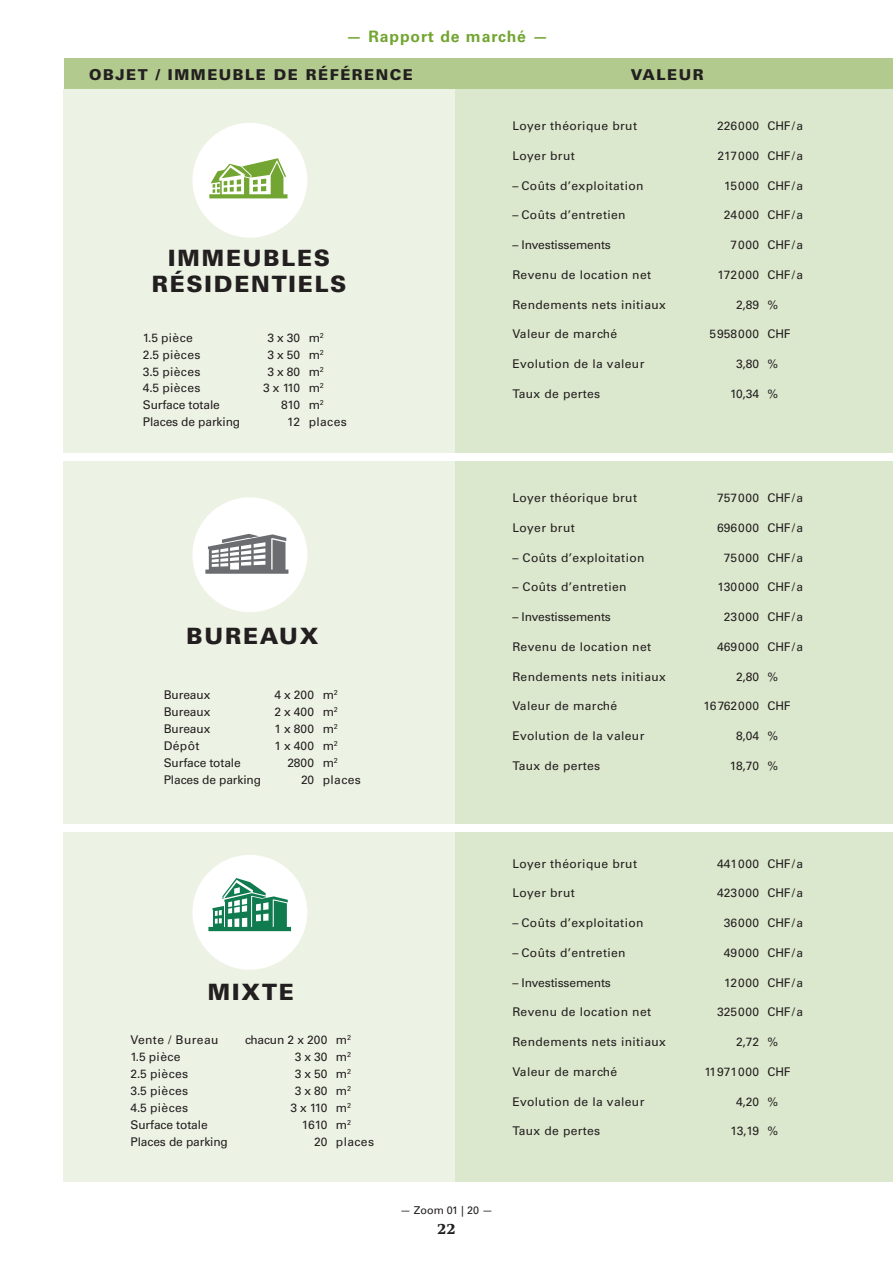
<style>
.page{position:relative;width:893px;height:1263px;background:#fff}
.page>*{position:absolute;margin:0;border:0;box-sizing:border-box;transform-origin:0 0}
.t1{font:900 22.5px/25.5px "Univers LT Std";letter-spacing:.08em;color:#231f20;text-align:center}
.t2{font:700 15.75px "Univers LT Std";letter-spacing:.06em;color:#73a532}
.t3{font:800 15.75px "Swift";color:#231f20}
.t4{font:900 15px "Univers LT Std";letter-spacing:.1em;color:#231f20}
.t5{font:12px "Univers LT Std";letter-spacing:.03em;color:#231f20}
.t6{font:12px "Univers LT Std";letter-spacing:-.01em;color:#231f20}
.t7{font:12px "Univers LT Std";letter-spacing:.01em;color:#231f20}
.t8{font:10.8px "Univers LT Std";color:#231f20}
</style>
<div class="page">
<div style="left:65px;top:58px;width:828px;height:31px;background:#b2ca8e"></div>
<div style="left:64px;top:89px;width:391px;height:1093px;background:#edf3e4"></div>
<div style="left:455px;top:89px;width:438px;height:1093px;background:#dce8cd"></div>
<div style="left:192px;top:123px;width:115px;height:115px;background:#fff;border-radius:50%"></div>
<svg style="left:209px;top:158px;width:78px;height:40px"></svg>
<div style="left:192px;top:497px;width:115px;height:115px;background:#fff;border-radius:50%"></div>
<svg style="left:205px;top:534px;width:83px;height:40px"></svg>
<div style="left:192px;top:855px;width:115px;height:115px;background:#fff;border-radius:50%"></div>
<svg style="left:208px;top:878px;width:83px;height:53px"></svg>
<div style="left:64px;top:454px;width:829px;height:7px;background:#fff"></div>
<div style="left:64px;top:824px;width:829px;height:7px;background:#fff"></div>
<h2 class="t2" style="left:346px;top:28px;width:203px">— Rapport de marché —</h2>
<p class="t4" style="left:89px;top:65px;width:325px">OBJET / IMMEUBLE DE RÉFÉRENCE</p>
<p class="t4" style="left:631px;top:65px;width:74px">VALEUR</p>
<h1 class="t1" style="left:152px;top:245px;width:196px">IMMEUBLES<br>RÉSIDENTIELS</h1>
<p class="t5" style="left:143px;top:330px;width:52px">1.5 pièce</p>
<p class="t5" style="left:267px;top:330px;width:58px">3 x 30 m<sup>2</sup></p>
<p class="t5" style="left:143px;top:347px;width:59px">2.5 pièces</p>
<p class="t5" style="left:267px;top:347px;width:58px">3 x 50 m<sup>2</sup></p>
<p class="t5" style="left:143px;top:364px;width:59px">3.5 pièces</p>
<p class="t5" style="left:267px;top:364px;width:58px">3 x 80 m<sup>2</sup></p>
<p class="t5" style="left:143px;top:381px;width:59px">4.5 pièces</p>
<p class="t5" style="left:263px;top:381px;width:62px">3 x 110 m<sup>2</sup></p>
<p class="t6" style="left:143px;top:398px;width:79px">Surface totale</p>
<p class="t5" style="left:281px;top:398px;width:44px">810 m<sup>2</sup></p>
<p class="t6" style="left:143px;top:415px;width:99px">Places de parking</p>
<p class="t5" style="left:287px;top:415px;width:61px">12 places</p>
<h1 class="t1" style="left:186px;top:623px;width:134px">BUREAUX</h1>
<p class="t6" style="left:164px;top:688px;width:48px">Bureaux</p>
<p class="t5" style="left:274px;top:688px;width:65px">4 x 200 m<sup>2</sup></p>
<p class="t6" style="left:164px;top:705px;width:48px">Bureaux</p>
<p class="t5" style="left:274px;top:705px;width:65px">2 x 400 m<sup>2</sup></p>
<p class="t6" style="left:164px;top:722px;width:48px">Bureaux</p>
<p class="t5" style="left:274px;top:722px;width:65px">1 x 800 m<sup>2</sup></p>
<p class="t5" style="left:164px;top:738px;width:37px">Dépôt</p>
<p class="t5" style="left:274px;top:738px;width:65px">1 x 400 m<sup>2</sup></p>
<p class="t6" style="left:164px;top:755px;width:79px">Surface totale</p>
<p class="t5" style="left:287px;top:755px;width:52px">2800 m<sup>2</sup></p>
<p class="t6" style="left:164px;top:772px;width:99px">Places de parking</p>
<p class="t5" style="left:301px;top:772px;width:61px">20 places</p>
<p class="t5" style="left:512px;top:119px;width:126px">Loyer théorique brut</p>
<p class="t6" style="left:717px;top:119px;width:87px">226000 CHF/a</p>
<p class="t5" style="left:512px;top:148px;width:64px">Loyer brut</p>
<p class="t6" style="left:717px;top:148px;width:87px">217000 CHF/a</p>
<p class="t5" style="left:512px;top:178px;width:133px">– Coûts d’exploitation</p>
<p class="t7" style="left:724px;top:178px;width:81px">15000 CHF/a</p>
<p class="t5" style="left:512px;top:208px;width:115px">– Coûts d’entretien</p>
<p class="t7" style="left:724px;top:208px;width:81px">24000 CHF/a</p>
<p class="t6" style="left:512px;top:238px;width:100px">– Investissements</p>
<p class="t5" style="left:730px;top:238px;width:74px">7000 CHF/a</p>
<p class="t5" style="left:512px;top:268px;width:140px">Revenu de location net</p>
<p class="t6" style="left:717px;top:268px;width:87px">172000 CHF/a</p>
<p class="t5" style="left:512px;top:297px;width:155px">Rendements nets initiaux</p>
<p class="t5" style="left:736px;top:297px;width:44px">2,89 %</p>
<p class="t5" style="left:512px;top:327px;width:106px">Valeur de marché</p>
<p class="t7" style="left:709px;top:327px;width:83px">5958000 CHF</p>
<p class="t5" style="left:512px;top:357px;width:134px">Evolution de la valeur</p>
<p class="t5" style="left:736px;top:357px;width:44px">3,80 %</p>
<p class="t5" style="left:512px;top:387px;width:89px">Taux de pertes</p>
<p class="t5" style="left:730px;top:387px;width:50px">10,34 %</p>
<p class="t5" style="left:512px;top:491px;width:126px">Loyer théorique brut</p>
<p class="t6" style="left:717px;top:491px;width:87px">757000 CHF/a</p>
<p class="t5" style="left:512px;top:520px;width:64px">Loyer brut</p>
<p class="t6" style="left:717px;top:520px;width:87px">696000 CHF/a</p>
<p class="t5" style="left:512px;top:550px;width:134px">– Coûts d’exploitation</p>
<p class="t7" style="left:724px;top:550px;width:81px">75000 CHF/a</p>
<p class="t5" style="left:512px;top:580px;width:116px">– Coûts d’entretien</p>
<p class="t6" style="left:717px;top:580px;width:87px">130000 CHF/a</p>
<p class="t6" style="left:512px;top:610px;width:100px">– Investissements</p>
<p class="t7" style="left:724px;top:610px;width:81px">23000 CHF/a</p>
<p class="t5" style="left:512px;top:639px;width:140px">Revenu de location net</p>
<p class="t6" style="left:717px;top:639px;width:87px">469000 CHF/a</p>
<p class="t5" style="left:512px;top:669px;width:155px">Rendements nets initiaux</p>
<p class="t5" style="left:736px;top:669px;width:44px">2,80 %</p>
<p class="t5" style="left:512px;top:699px;width:106px">Valeur de marché</p>
<p class="t6" style="left:703px;top:699px;width:89px">16762000 CHF</p>
<p class="t5" style="left:512px;top:729px;width:134px">Evolution de la valeur</p>
<p class="t5" style="left:736px;top:729px;width:44px">8,04 %</p>
<p class="t5" style="left:512px;top:758px;width:89px">Taux de pertes</p>
<p class="t5" style="left:730px;top:758px;width:50px">18,70 %</p>
<h1 class="t1" style="left:208px;top:979px;width:87px">MIXTE</h1>
<p class="t5" style="left:131px;top:1032px;width:90px">Vente / Bureau</p>
<p class="t6" style="left:245px;top:1032px;width:108px">chacun 2 x 200 m<sup>2</sup></p>
<p class="t5" style="left:131px;top:1049px;width:52px">1.5 pièce</p>
<p class="t5" style="left:295px;top:1049px;width:58px">3 x 30 m<sup>2</sup></p>
<p class="t5" style="left:131px;top:1066px;width:59px">2.5 pièces</p>
<p class="t5" style="left:295px;top:1066px;width:58px">3 x 50 m<sup>2</sup></p>
<p class="t5" style="left:131px;top:1083px;width:59px">3.5 pièces</p>
<p class="t5" style="left:295px;top:1083px;width:58px">3 x 80 m<sup>2</sup></p>
<p class="t5" style="left:131px;top:1100px;width:59px">4.5 pièces</p>
<p class="t5" style="left:290px;top:1100px;width:62px">3 x 110 m<sup>2</sup></p>
<p class="t6" style="left:131px;top:1117px;width:79px">Surface totale</p>
<p class="t5" style="left:302px;top:1117px;width:51px">1610 m<sup>2</sup></p>
<p class="t6" style="left:131px;top:1134px;width:99px">Places de parking</p>
<p class="t5" style="left:314px;top:1134px;width:61px">20 places</p>
<p class="t5" style="left:512px;top:856px;width:126px">Loyer théorique brut</p>
<p class="t6" style="left:717px;top:856px;width:87px">441000 CHF/a</p>
<p class="t5" style="left:512px;top:886px;width:64px">Loyer brut</p>
<p class="t6" style="left:717px;top:886px;width:87px">423000 CHF/a</p>
<p class="t5" style="left:512px;top:916px;width:133px">– Coûts d’exploitation</p>
<p class="t7" style="left:724px;top:916px;width:81px">36000 CHF/a</p>
<p class="t5" style="left:512px;top:945px;width:115px">– Coûts d’entretien</p>
<p class="t7" style="left:724px;top:945px;width:81px">49000 CHF/a</p>
<p class="t6" style="left:512px;top:975px;width:100px">– Investissements</p>
<p class="t7" style="left:724px;top:975px;width:81px">12000 CHF/a</p>
<p class="t5" style="left:512px;top:1005px;width:140px">Revenu de location net</p>
<p class="t6" style="left:717px;top:1005px;width:87px">325000 CHF/a</p>
<p class="t5" style="left:512px;top:1035px;width:155px">Rendements nets initiaux</p>
<p class="t5" style="left:736px;top:1035px;width:44px">2,72 %</p>
<p class="t5" style="left:512px;top:1064px;width:106px">Valeur de marché</p>
<p class="t6" style="left:704px;top:1064px;width:88px">11971000 CHF</p>
<p class="t5" style="left:512px;top:1094px;width:134px">Evolution de la valeur</p>
<p class="t5" style="left:736px;top:1094px;width:44px">4,20 %</p>
<p class="t5" style="left:512px;top:1124px;width:89px">Taux de pertes</p>
<p class="t5" style="left:730px;top:1124px;width:49px">13,19 %</p>
<p class="t8" style="left:400px;top:1204px;width:94px">— Zoom 01 | 20 —</p>
<h2 class="t3" style="left:437px;top:1220px;width:20px">22</h2>
</div>
